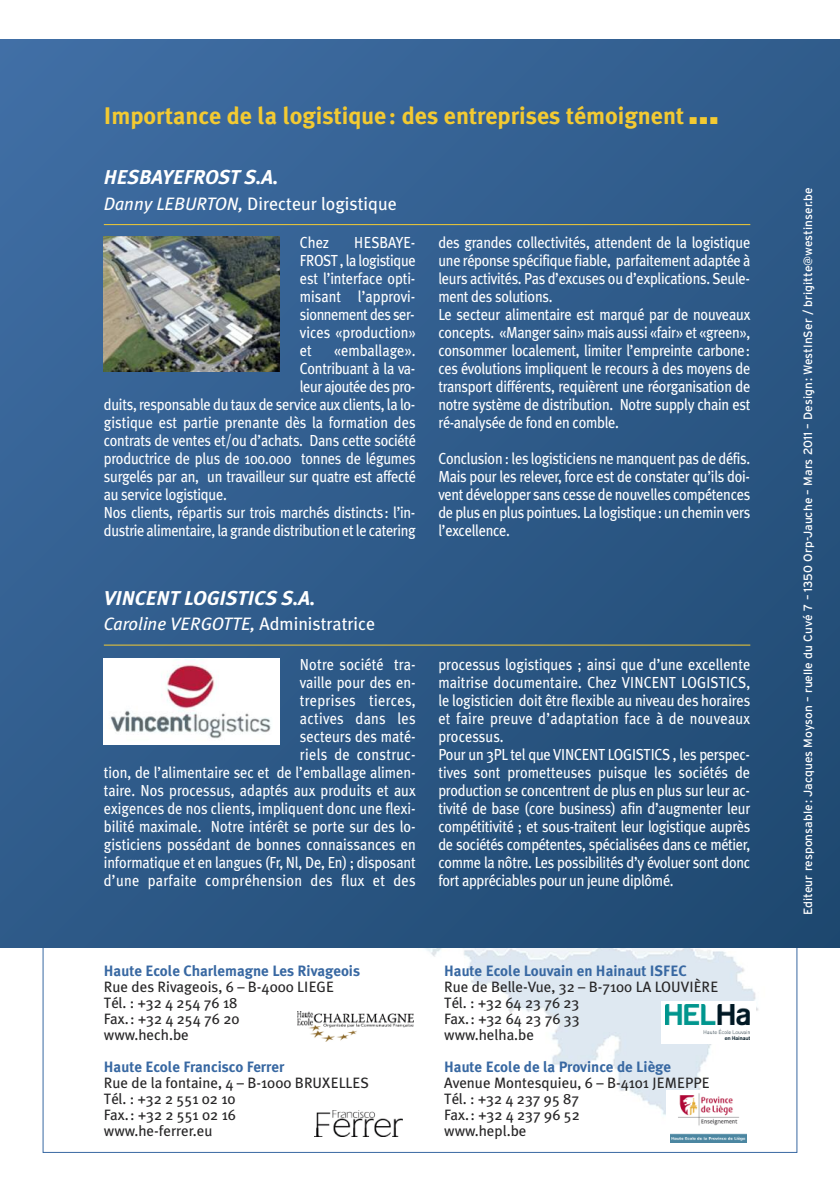
<style>
.page{position:relative;width:840px;height:1191px;background:#fff}
.page>*{position:absolute;margin:0;border:0;box-sizing:border-box;transform-origin:0 0}
.t1{font:700 24px "Meta Plus";color:#f3ca32}
.t2{font:italic 700 20px "Meta Plus";color:#fff}
.t3{font:18px "Meta Plus";color:#fff}
.t4{font:italic 18px "Meta Plus";color:#fff}
.t5{font:16px/18px "Meta Plus";letter-spacing:-.02em;color:#fff;text-align:justify;scale:.9 1}
.t6{font:16px/18px "Meta Plus";color:#fff;text-align:right;scale:.9 1}
.t7{font:15px/16px "Meta Plus";color:#272627}
.t8{font:700 15px "Meta Plus";color:#3868a2}
.t9{font:12px "Interstate";color:#fff}
.t10{font:10px "Zapf Dingbats ITC";color:#f3ca32}
.s1{font-style:italic}
.s2{font-style:normal}
</style>
<div class="page">
<img style="left:395px;top:947px;width:371px;height:196px">
<div style="left:0;top:40px;width:839px;height:907px;background:linear-gradient(to bottom,#386598,#26517b)"></div>
<hr style="left:104px;top:224px;width:645px;height:1px;background:#f3ca32">
<img style="left:104px;top:237px;width:176px;height:134px">
<hr style="left:104px;top:644px;width:645px;height:1px;background:#f3ca32">
<div style="left:104px;top:658px;width:176px;height:87px;background:#fff"></div>
<img style="left:110px;top:665px;width:161px;height:74px">
<img style="left:316px;top:1110px;width:86px;height:26px">
<div style="left:660px;top:1001px;width:95px;height:42px;background:#fff"></div>
<img style="left:665px;top:1004px;width:84px;height:35px">
<div style="left:666px;top:1090px;width:84px;height:52px;background:#fff"></div>
<img style="left:670px;top:1093px;width:75px;height:49px">
<img style="left:297px;top:1011px;width:116px;height:30px">
<h1 class="t1" style="left:104px;top:101px;width:581px">Importance de la logistique: des entreprises témoignent</h1>
<p class="t10" style="left:689px;top:116px;width:30px">■■■</p>
<p class="t2" style="left:104px;top:166px;width:176px">HESBAYEFROST S.A.</p>
<p class="t3" style="left:104px;top:193px;width:294px"><span class="s1">Danny LEBURTON,</span> Directeur logistique</p>
<p class="t5" style="left:300px;top:234px;width:34px">Chez</p>
<p class="t5" style="left:300px;top:234px;width:130px;text-indent:54px">HESBAYE-FROST , la logistique est l’interface opti&shy;misant l’approvi&shy;sionnement des ser&shy;vices «production» et</p>
<p class="t6" style="left:333px;top:342px;width:93px">«emballage».</p>
<p class="t5" style="left:300px;top:360px;width:130px">Contribuant à la va-</p>
<p class="t5" style="left:300px;top:378px;width:130px">leur ajoutée des pro-</p>
<p class="t5" style="left:104px;top:396px;width:347px">duits, responsable du taux de service aux clients, la lo-</p>
<p class="t6" style="left:104px;top:414px;width:348px">gistique est partie prenante dès la formation des</p>
<p class="t5" style="left:104px;top:432px;width:348px">contrats de ventes et/ou d’achats. Dans cette société</p>
<p class="t5" style="left:104px;top:450px;width:348px">productrice de plus de 100.000 tonnes de légumes</p>
<p class="t5" style="left:104px;top:468px;width:348px">surgelés par an, un travailleur sur quatre est affecté</p>
<p class="t5" style="left:104px;top:486px;width:138px">au service logistique.</p>
<p class="t5" style="left:104px;top:504px;width:347px">Nos clients, répartis sur trois marchés distincts: l’in-</p>
<p class="t5" style="left:104px;top:522px;width:348px">dustrie alimentaire, la grande distribution et le catering</p>
<p class="t5" style="left:438px;top:234px;width:348px;text-align:left">des grandes collectivités, attendent de la logistique une réponse spécifique fiable, parfaitement adaptée à leurs activités. Pas d’excuses ou d’explications. Seule&shy;ment des solutions.<br>Le secteur alimentaire est marqué par de nouveaux concepts. «Manger sain» mais aussi «fair» et «green», consommer localement, limiter l’empreinte carbone: ces évolutions impliquent le recours à des moyens de transport différents, requièrent une réorganisation de notre système de distribution. Notre supply chain est ré-analysée de fond en comble.</p>
<p class="t5" style="left:438px;top:450px;width:348px">Conclusion : les logisticiens ne manquent pas de défis.<br>Mais pour les relever, force est de constater qu’ils doi&shy;vent développer sans cesse de nouvelles compétences de plus en plus pointues. La logistique: un chemin vers l’excellence.</p>
<p class="t2" style="left:104px;top:586px;width:213px">VINCENT LOGISTICS S.A.</p>
<p class="t4" style="left:104px;top:613px;width:273px">Caroline VERGOTTE, <span class="s2">Administratrice</span></p>
<p class="t6" style="left:104px;top:655px;width:348px">Notre société tra-<br>vaille pour des en-<br>treprises tierces,<br>actives dans les<br>secteurs des maté-<br>riels de construc-<br>tion, de l’alimentaire sec et de l’emballage alimen&shy;taire. Nos processus, adaptés aux produits et aux exigences de nos clients, impliquent donc une flexi&shy;bilité maximale. Notre intérêt se porte sur des lo&shy;gisticiens possédant de bonnes connaissances en informatique et en langues (Fr, Nl, De, En) ; disposant d’une parfaite compréhension des flux et des</p>
<p class="t5" style="left:438px;top:655px;width:348px;text-align:left">processus logistiques ; ainsi que d’une excellente maitrise documentaire. Chez VINCENT LOGISTICS, le logisticien doit être flexible au niveau des horaires et faire preuve d’adaptation face à de nouveaux processus.<br>Pour un 3PL tel que VINCENT LOGISTICS , les perspec&shy;tives sont prometteuses puisque les sociétés de production se concentrent de plus en plus sur leur ac&shy;tivité de base (core business) afin d’augmenter leur compétitivité ; et sous-traitent leur logistique auprès de sociétés compétentes, spécialisées dans ce métier, comme la nôtre. Les possibilités d’y évoluer sont donc fort appréciables pour un jeune diplômé.</p>
<p class="t8" style="left:104px;top:962px;width:258px">Haute Ecole Charlemagne Les Rivageois</p>
<p class="t7" style="left:104px;top:978px;width:231px">Rue des Rivageois, 6 – B-4000 LIEGE<br>Tél. : +32 4 254 76 18<br>Fax.: +32 4 254 76 20<br>www.hech.be</p>
<p class="t8" style="left:104px;top:1058px;width:182px">Haute Ecole Francisco Ferrer</p>
<p class="t7" style="left:104px;top:1074px;width:266px">Rue de la fontaine, 4 – B-1000 BRUXELLES<br>Tél. : +32 2 551 02 10<br>Fax.: +32 2 551 02 16<br>www.he-ferrer.eu</p>
<p class="t8" style="left:444px;top:962px;width:244px">Haute Ecole Louvain en Hainaut ISFEC</p>
<p class="t7" style="left:444px;top:978px;width:275px">Rue de Belle-Vue, 32 – B-7100 LA LOUVIÈRE<br>Tél. : +32 64 23 76 23<br>Fax.: +32 64 23 76 33<br>www.helha.be</p>
<p class="t8" style="left:444px;top:1058px;width:228px">Haute Ecole de la Province de Liège</p>
<p class="t7" style="left:444px;top:1074px;width:267px">Avenue Montesquieu, 6 – B-4101 JEMEPPE<br>Tél. : +32 4 237 95 87<br>Fax.: +32 4 237 96 52<br>www.hepl.be</p>
<p class="t9" style="left:800px;top:915px;width:729px;rotate:-90deg">Editeur responsable: Jacques Moyson – ruelle du Cuvé 7 – 1350 Orp-Jauche – Mars 2011 – Design: WestInSer / brigitte@westinser.be</p>
</div>
